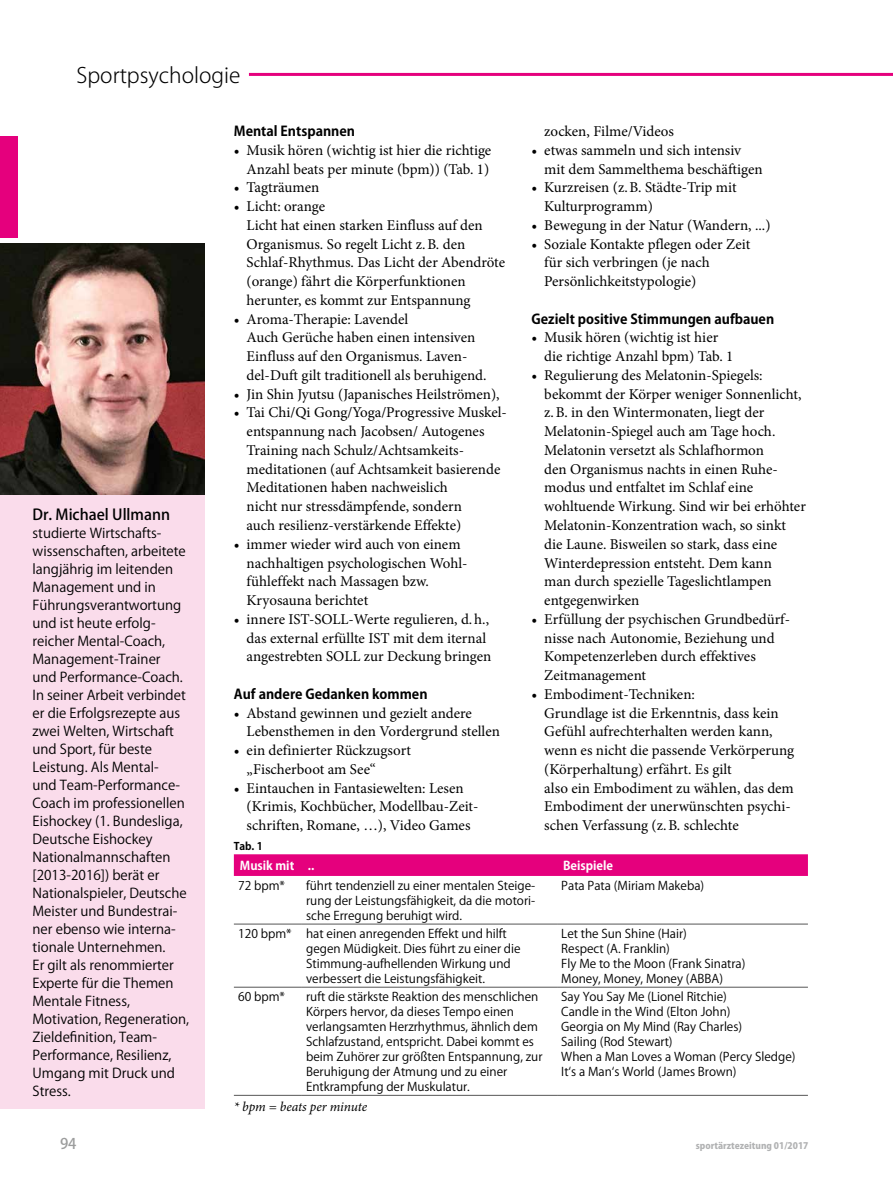
<style>
.page{position:relative;width:893px;height:1191px;background:#fff}
.page>*{position:absolute;margin:0;border:0;box-sizing:border-box;transform-origin:0 0}
.t1{font:300 21px "Koz Go Pro";color:#000}
.t2{font:15px/18.8px "Minion Pro";color:#000}
.t3{font:500 15px "Koz Go Pro";color:#000}
.t4{font:500 14.7px "Koz Go Pro";color:#9c9d9d}
.t5{font:13.5px/18px "Koz Go Pro";color:#000}
.t6{font:700 13.5px "Koz Go Pro";color:#000}
.t7{font:italic 13.5px "Minion Pro";letter-spacing:-.01em;color:#000}
.t8{font:12px/15px "Koz Go Pro";color:#000}
.t9{font:700 12px "Koz Go Pro";color:#fff}
.t10{font:700 10.5px "Koz Go Pro";color:#000}
.t11{font:800 9px "Koz Go Pro";color:#b1b2b3}
</style>
<div class="page">
<hr style="left:249px;top:73px;width:644px;height:3px;background:#e5007d">
<div style="left:0;top:136px;width:18px;height:102px;background:#e5007d"></div>
<svg style="left:234px;top:854px;width:574px;height:22px;background:#e5037e"></svg>
<hr style="left:234px;top:923px;width:68px;height:1px;background:#565656">
<hr style="left:302px;top:923px;width:255px;height:1px;background:#565656">
<hr style="left:557px;top:923px;width:251px;height:1px;background:#565656">
<hr style="left:234px;top:986px;width:68px;height:1px;background:#565656">
<hr style="left:302px;top:986px;width:255px;height:1px;background:#565656">
<hr style="left:557px;top:986px;width:251px;height:1px;background:#565656">
<hr style="left:234px;top:1095px;width:68px;height:1px;background:#565656">
<hr style="left:302px;top:1095px;width:255px;height:1px;background:#565656">
<hr style="left:557px;top:1095px;width:251px;height:1px;background:#565656">
<div style="left:0;top:474px;width:204px;height:635px;background:#fadceb"></div>
<img style="left:0;top:244px;width:204px;height:251px">
<h1 class="t1" style="left:77px;top:61px;width:165px">Sportpsychologie</h1>
<p class="t3" style="left:33px;top:505px;width:139px">Dr. Michael Ullmann</p>
<p class="t5" style="left:33px;top:525px;width:158px">studierte Wirtschafts&shy;wissenschaften, arbeitete langjährig im leitenden<br>Management und in<br>Führungsverantwortung und ist heute erfolg&shy;reicher Mental-Coach,<br>Management-Trainer<br>und Performance-Coach.<br>In seiner Arbeit verbindet er die Erfolgsrezepte aus zwei Welten, Wirtschaft und Sport, für beste<br>Leistung. Als Mental-<br>und Team-Performance-<br>Coach im professionellen<br>Eishockey (1. Bundesliga,<br>Deutsche Eishockey<br>Nationalmannschaften [2013-2016]) berät er<br>Nationalspieler, Deutsche<br>Meister und Bundestrai&shy;ner ebenso wie interna&shy;tionale Unternehmen.<br>Er gilt als renommierter<br>Experte für die Themen<br>Mentale Fitness,<br>Motivation, Regeneration,<br>Zieldefinition, Team-<br>Performance, Resilienz,<br>Umgang mit Druck und<br>Stress.</p>
<p class="t6" style="left:234px;top:122px;width:123px">Mental Entspannen</p>
<p class="t2" style="left:234px;top:141px;width:259px;text-align:right">• Musik hören (wichtig ist hier die richtige<br>Anzahl beats per minute (bpm)) (Tab. 1)</p>
<p class="t2" style="left:234px;top:178px;width:87px">• Tagträumen</p>
<p class="t2" style="left:247px;top:197px;width:260px;text-indent:-13px">• Licht: orange<br>Licht hat einen starken Einfluss auf den Organismus. So regelt Licht z.B. den Schlaf-Rhythmus. Das Licht der Abendröte (orange) fährt die Körperfunktionen herunter, es kommt zur Entspannung</p>
<p class="t2" style="left:247px;top:309px;width:241px;text-indent:-13px">• Aroma-Therapie: Lavendel<br>Auch Gerüche haben einen intensiven Einfluss auf den Organismus. Laven&shy;del-Duft gilt traditionell als beruhigend.</p>
<p class="t2" style="left:234px;top:384px;width:267px">• Jin Shin Jyutsu (Japanisches Heilströmen),</p>
<p class="t2" style="left:247px;top:403px;width:262px;text-indent:-13px">• Tai Chi/Qi Gong/Yoga/Progressive Muskel&shy;entspannung nach Jacobsen/ Autogenes Training nach Schulz/Achtsamkeits&shy;meditationen (auf Achtsamkeit basierende Meditationen haben nachweislich<br>nicht nur stressdämpfende, sondern<br>auch resilienz-verstärkende Effekte)</p>
<p class="t2" style="left:247px;top:534px;width:222px;text-indent:-13px">• immer wieder wird auch von einem nachhaltigen psychologischen Wohl&shy;fühleffekt nach Massagen bzw.<br>Kryosauna berichtet</p>
<p class="t2" style="left:247px;top:609px;width:246px;text-indent:-13px">• innere IST-SOLL-Werte regulieren, d.h., das external erfüllte IST mit dem iternal angestrebten SOLL zur Deckung bringen</p>
<p class="t6" style="left:234px;top:685px;width:195px">Auf andere Gedanken kommen</p>
<p class="t2" style="left:247px;top:703px;width:255px;text-indent:-13px">• Abstand gewinnen und gezielt andere<br>Lebensthemen in den Vordergrund stellen</p>
<p class="t2" style="left:247px;top:741px;width:166px;text-indent:-13px">• ein definierter Rückzugsort „Fischerboot am See“</p>
<p class="t2" style="left:247px;top:778px;width:233px;text-indent:-13px">• Eintauchen in Fantasiewelten: Lesen (Krimis, Kochbücher, Modellbau-Zeit&shy;schriften, Romane, …), Video Games</p>
<p class="t10" style="left:234px;top:839px;width:30px">Tab. 1</p>
<p class="t2" style="left:544px;top:122px;width:131px">zocken, Filme/Videos</p>
<p class="t2" style="left:544px;top:141px;width:220px;text-indent:-13px">• etwas sammeln und sich intensiv mit dem Sammelthema beschäftigen</p>
<p class="t2" style="left:544px;top:178px;width:194px;text-indent:-13px">• Kurzreisen (z.B. Städte-Trip mit<br>Kulturprogramm)</p>
<p class="t2" style="left:532px;top:216px;width:240px">• Bewegung in der Natur (Wandern, ...)</p>
<p class="t2" style="left:544px;top:234px;width:207px;text-indent:-13px">• Soziale Kontakte pflegen oder Zeit für sich verbringen (je nach<br>Persönlichkeitstypologie)</p>
<p class="t6" style="left:531px;top:310px;width:244px">Gezielt positive Stimmungen aufbauen</p>
<p class="t2" style="left:544px;top:328px;width:191px;text-indent:-13px">• Musik hören (wichtig ist hier die richtige Anzahl bpm) Tab. 1</p>
<p class="t2" style="left:544px;top:366px;width:263px;text-indent:-13px">• Regulierung des Melatonin-Spiegels: bekommt der Körper weniger Sonnenlicht, z.B. in den Wintermonaten, liegt der Melatonin-Spiegel auch am Tage hoch.<br>Melatonin versetzt als Schlafhormon<br>den Organismus nachts in einen Ruhe&shy;modus und entfaltet im Schlaf eine wohltuende Wirkung. Sind wir bei erhöhter Melatonin-Konzentration wach, so sinkt die Laune. Bisweilen so stark, dass eine Winterdepression entsteht. Dem kann<br>man durch spezielle Tageslichtlampen entgegenwirken</p>
<p class="t2" style="left:544px;top:609px;width:246px;text-indent:-13px">• Erfüllung der psychischen Grundbedürf&shy;nisse nach Autonomie, Beziehung und Kompetenzerleben durch effektives Zeitmanagement</p>
<p class="t2" style="left:544px;top:684px;width:251px;text-indent:-13px">• Embodiment-Techniken:<br>Grundlage ist die Erkenntnis, dass kein Gefühl aufrechterhalten werden kann, wenn es nicht die passende Verkörperung (Körperhaltung) erfährt. Es gilt<br>also ein Embodiment zu wählen, das dem Embodiment der unerwünschten psychi&shy;schen Verfassung (z.B. schlechte</p>
<p class="t9" style="left:240px;top:857px;width:76px">Musik mit ..</p>
<p class="t9" style="left:563px;top:857px;width:52px">Beispiele</p>
<p class="t8" style="left:238px;top:878px;width:48px">72 bpm*</p>
<p class="t8" style="left:306px;top:878px;width:231px;text-align:justify">führt tendenziell zu einer mentalen Steige&shy;rung der Leistungsfähigkeit, da die motori&shy;sche Erregung beruhigt wird.</p>
<p class="t8" style="left:561px;top:878px;width:144px">Pata Pata (Miriam Makeba)</p>
<p class="t8" style="left:306px;top:926px;width:216px;text-indent:-68px">120 bpm* hat einen anregenden Effekt und hilft gegen Müdigkeit. Dies führt zu einer die Stimmung-aufhellenden Wirkung und verbessert die Leistungsfähigkeit.</p>
<p class="t8" style="left:561px;top:926px;width:186px">Let the Sun Shine (Hair)<br>Respect (A. Franklin)<br>Fly Me to the Moon (Frank Sinatra)<br>Money, Money, Money (ABBA)</p>
<p class="t8" style="left:238px;top:989px;width:48px">60 bpm*</p>
<p class="t8" style="left:306px;top:989px;width:238px">ruft die stärkste Reaktion des menschlichen Körpers hervor, da dieses Tempo einen verlangsamten Herzrhythmus, ähnlich dem Schlafzustand, entspricht. Dabei kommt es beim Zuhörer zur größten Entspannung, zur Beruhigung der Atmung und zu einer Entkrampfung der Muskulatur.</p>
<p class="t8" style="left:561px;top:989px;width:236px">Say You Say Me (Lionel Ritchie)<br>Candle in the Wind (Elton John)<br>Georgia on My Mind (Ray Charles)<br>Sailing (Rod Stewart)<br>When a Man Loves a Woman (Percy Sledge)<br>It‘s a Man‘s World (James Brown)</p>
<p class="t7" style="left:234px;top:1098px;width:135px">* bpm = beats per minute</p>
<p class="t4" style="left:60px;top:1134px;width:18px">94</p>
<p class="t11" style="left:696px;top:1139px;width:114px">sportärztezeitung 01/2017</p>
</div>
